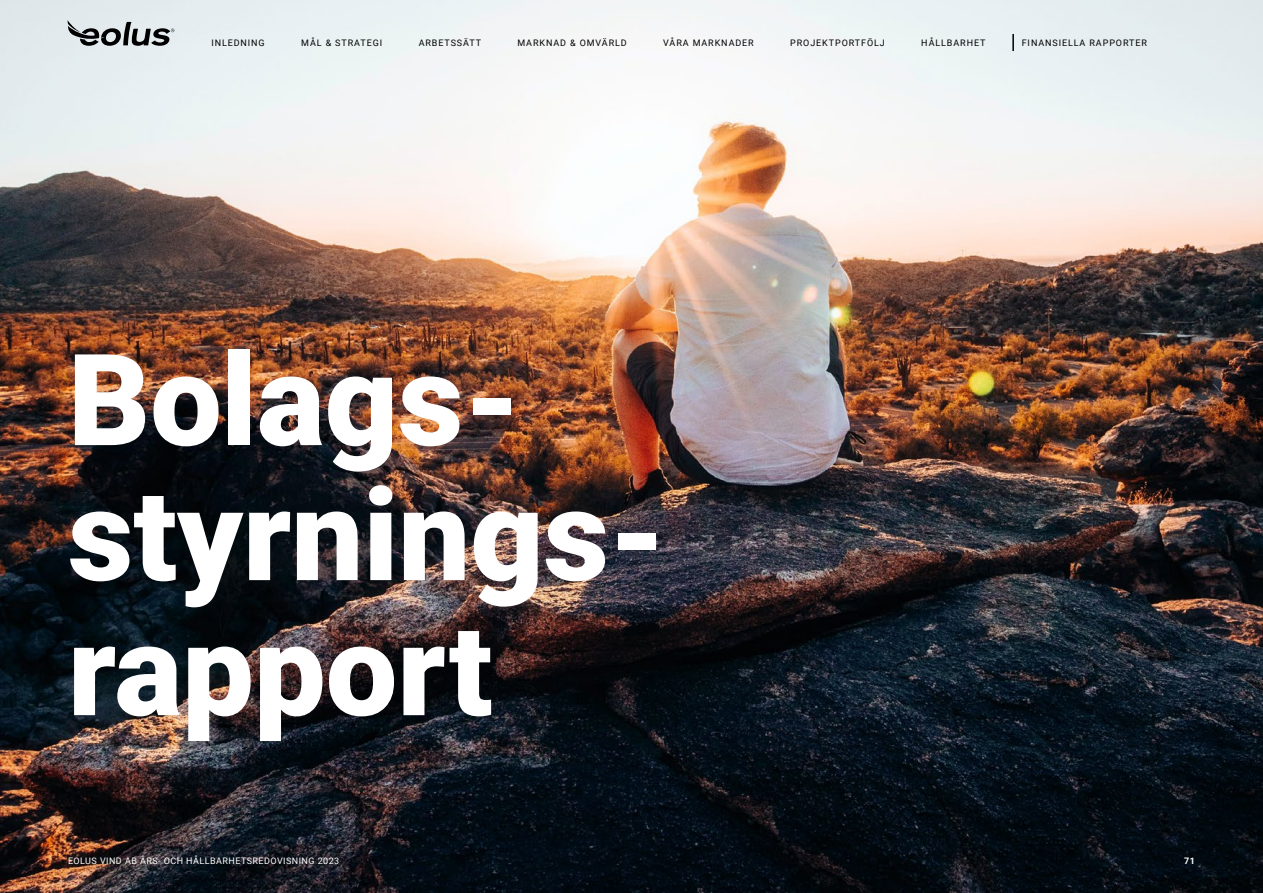
<style>
.page{position:relative;width:1263px;height:893px;background:#fff}
.page>*{position:absolute;margin:0;border:0;box-sizing:border-box;transform-origin:0 0}
.t1{font:900 127.5px/135px "Roboto";color:#fff}
.t2{font:9px "Roboto";letter-spacing:.1em;color:#000}
.t3{font:9px "Roboto";letter-spacing:.05em;color:#fff}
.t4{font:700 9px "Roboto";color:#fff}
</style>
<div class="page">
<img style="left:0;top:0;width:1263px;height:893px">
<svg style="left:1012px;top:34px;width:2px;height:17px"></svg>
<svg style="left:68px;top:20px;width:106px;height:26px;background:#959b9d"></svg>
<p class="t2" style="left:211px;top:36px;width:55px">INLEDNING</p>
<p class="t2" style="left:301px;top:36px;width:83px">MÅL &amp; STRATEGI</p>
<p class="t2" style="left:419px;top:36px;width:64px">ARBETSSÄTT</p>
<p class="t2" style="left:517px;top:36px;width:111px">MARKNAD &amp; OMVÄRLD</p>
<p class="t2" style="left:663px;top:36px;width:92px">VÅRA MARKNADER</p>
<p class="t2" style="left:790px;top:36px;width:96px">PROJEKTPORTFÖLJ</p>
<p class="t2" style="left:921px;top:36px;width:66px">HÅLLBARHET</p>
<p class="t2" style="left:1022px;top:36px;width:127px">FINANSIELLA RAPPORTER</p>
<h1 class="t1" style="left:68px;top:328px;width:600px">Bolags&shy;styrnings&shy;rapport</h1>
<p class="t3" style="left:68px;top:854px;width:273px">EOLUS VIND AB ÅRS- OCH HÅLLBARHETSREDOVISNING 2023</p>
<p class="t4" style="left:1184px;top:854px;width:12px">71</p>
</div>
